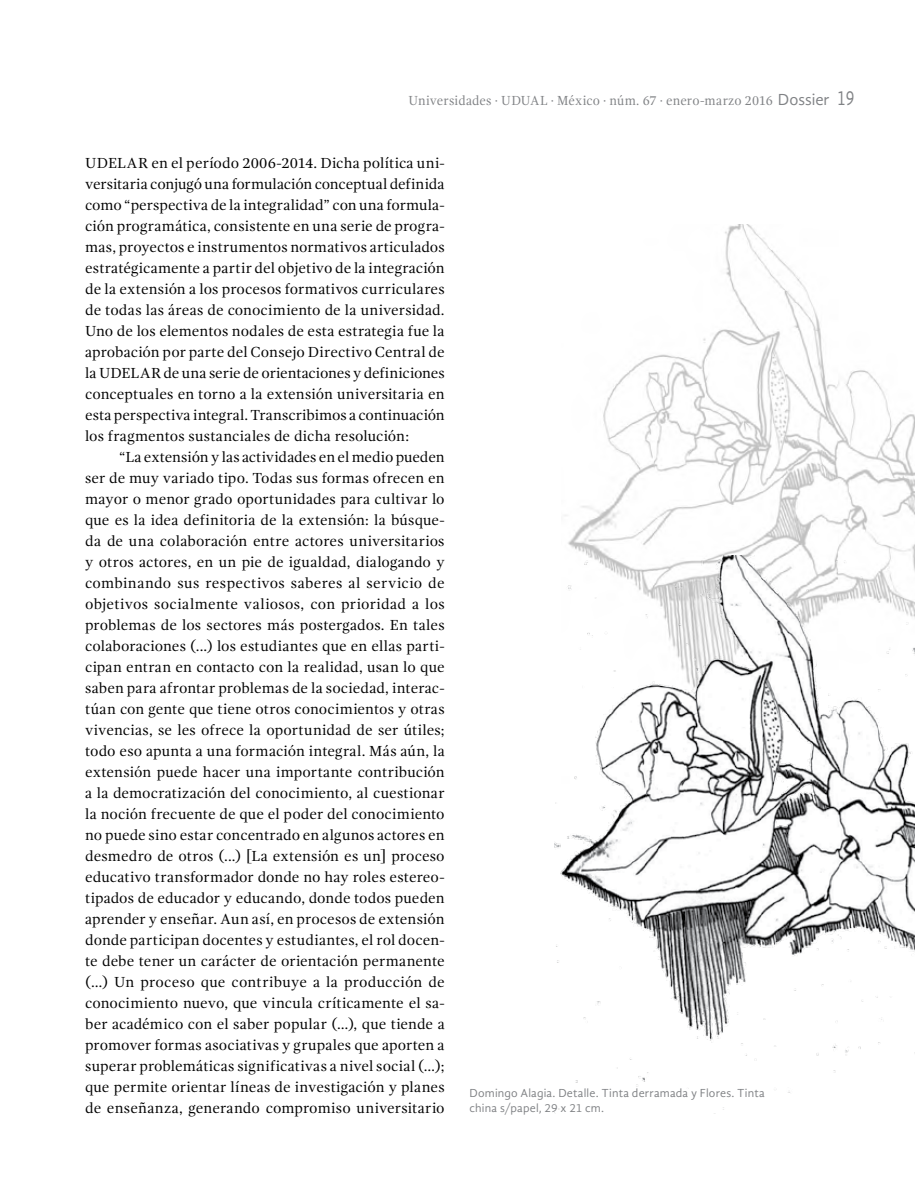
<style>
.page{position:relative;width:915px;height:1191px;background:#fff}
.page>*{position:absolute;margin:0;border:0;box-sizing:border-box;transform-origin:0 0}
.t1{font:15px/21px "Gandhi Serif";letter-spacing:.005em;color:#000;text-align:justify}
.t2{font:13.5px "Gandhi Serif";letter-spacing:.01em;color:#808285;scale:.95 1}
.t3{font:12px/15px "Gandhi Sans";letter-spacing:.015em;color:#808285}
.s1{font-family:"Gandhi Sans";font-size:16.5px}
.s2{font-family:"Gandhi Sans";font-size:21px}
</style>
<div class="page">
<img style="left:565px;top:225px;width:349px;height:330px">
<img style="left:554px;top:555px;width:360px;height:558px">
<p class="t2" style="left:408px;top:93px;width:471px">Universidades · UDUAL · México · núm. 67 · enero-marzo 2016 <span class="s1">Dossier</span> <span class="s2">19</span></p>
<p class="t1" style="left:85px;top:153px;width:361px">UDELAR en el período 2006-2014. Dicha política uni&shy;versitaria conjugó una formulación conceptual definida como “perspectiva de la integralidad” con una formula&shy;ción programática, consistente en una serie de progra&shy;mas, proyectos e instrumentos normativos articulados estratégicamente a partir del objetivo de la integración de la extensión a los procesos formativos curriculares de todas las áreas de conocimiento de la universidad.<br>Uno de los elementos nodales de esta estrategia fue la aprobación por parte del Consejo Directivo Central de la UDELAR de una serie de orientaciones y definiciones conceptuales en torno a la extensión universitaria en esta perspectiva integral. Transcribimos a continuación los fragmentos sustanciales de dicha resolución:</p>
<p class="t1" style="left:85px;top:447px;width:361px;text-indent:34px">“La extensión y las actividades en el medio pueden ser de muy variado tipo. Todas sus formas ofrecen en mayor o menor grado oportunidades para cultivar lo que es la idea definitoria de la extensión: la búsque&shy;da de una colaboración entre actores universitarios y otros actores, en un pie de igualdad, dialogando y combinando sus respectivos saberes al servicio de objetivos socialmente valiosos, con prioridad a los problemas de los sectores más postergados. En tales colaboraciones (...) los estudiantes que en ellas parti&shy;cipan entran en contacto con la realidad, usan lo que saben para afrontar problemas de la sociedad, interac&shy;túan con gente que tiene otros conocimientos y otras vivencias, se les ofrece la oportunidad de ser útiles; todo eso apunta a una formación integral. Más aún, la extensión puede hacer una importante contribución a la democratización del conocimiento, al cuestionar la noción frecuente de que el poder del conocimiento no puede sino estar concentrado en algunos actores en desmedro de otros (...) [La extensión es un] proceso educativo transformador donde no hay roles estereo&shy;tipados de educador y educando, donde todos pueden aprender y enseñar. Aun así, en procesos de extensión donde participan docentes y estudiantes, el rol docen&shy;te debe tener un carácter de orientación permanente (…) Un proceso que contribuye a la producción de conocimiento nuevo, que vincula críticamente el sa&shy;ber académico con el saber popular (…), que tiende a promover formas asociativas y grupales que aporten a superar problemáticas significativas a nivel social (…); que permite orientar líneas de investigación y planes de enseñanza, generando compromiso universitario</p>
<p class="t3" style="left:469px;top:1085px;width:297px">Domingo Alagia. Detalle. Tinta derramada y Flores. Tinta china s/papel, 29 x 21 cm.</p>
</div>
